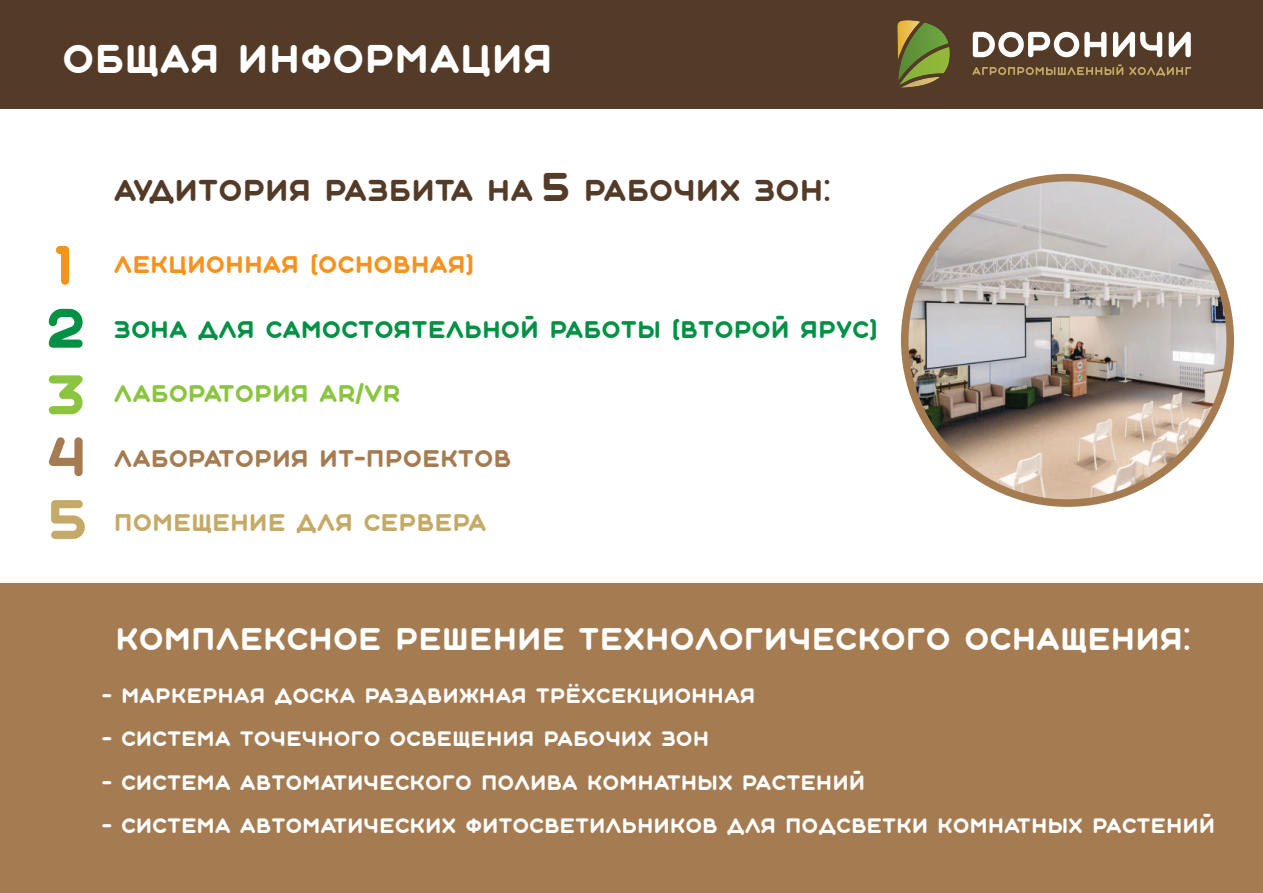
<style>
.page{position:relative;width:1263px;height:893px;background:#fff}
.page>*{position:absolute;margin:0;border:0;box-sizing:border-box;transform-origin:0 0}
.t1{font:51.9px "Aqum";color:#f6921e}
.t2{font:51.9px "Aqum";color:#009145}
.t3{font:51.9px "Aqum";color:#8bc53f}
.t4{font:51.9px "Aqum";color:#a57c52}
.t5{font:51.9px "Aqum";color:#c5aa67}
.t6{font:37.5px "Aqum";letter-spacing:.03em;color:#fff}
.t7{font:29.25px "Aqum";letter-spacing:.03em;color:#fff}
.t8{font:28.2px "Aqum";letter-spacing:.03em;color:#543b28}
.t9{font:22.5px "Aqum";letter-spacing:.03em;color:#009145}
.t10{font:22.5px "Aqum";letter-spacing:.03em;color:#a57c52}
.t11{font:22.5px "Aqum";letter-spacing:.03em;color:#f6921e}
.t12{font:22.5px "Aqum";letter-spacing:.03em;color:#c5aa67}
.t13{font:22.5px "Aqum";letter-spacing:.03em;color:#8bc53f}
.t14{font:19.5px "Aqum";letter-spacing:.03em;color:#fff}
.s1{font-size:37.5px}
</style>
<div class="page">
<div style="left:0;top:584px;width:1263px;height:309px;background:#a57c52"></div>
<div style="left:0;top:0;width:1263px;height:108px;background:#543b28"></div>
<svg style="left:897px;top:20px;width:53px;height:68px"></svg>
<svg style="left:973px;top:32px;width:218px;height:25px"></svg>
<svg style="left:972px;top:64px;width:219px;height:12px"></svg>
<svg style="left:901px;top:174px;width:333px;height:333px"></svg>
<img style="left:908px;top:181px;width:318px;height:318px;border-radius:159px">
<h2 class="t6" style="left:63px;top:36px;width:491px">общая информация</h2>
<h1 class="t1" style="left:55px;top:237px;width:20px">1</h1>
<h1 class="t2" style="left:47px;top:299px;width:39px">2</h1>
<h1 class="t3" style="left:47px;top:363px;width:39px">3</h1>
<h1 class="t4" style="left:47px;top:428px;width:41px">4</h1>
<h1 class="t5" style="left:49px;top:491px;width:39px">5</h1>
<h3 class="t8" style="left:114px;top:173px;width:717px">Аудитория разбита на <span class="s1">5</span> рабочих зон:</h3>
<p class="t11" style="left:114px;top:251px;width:361px">лекционная (основная)</p>
<p class="t9" style="left:114px;top:316px;width:765px">зона для самостоятельной работы (второй ярус)</p>
<p class="t13" style="left:114px;top:380px;width:287px">лаборатория AR/VR</p>
<p class="t10" style="left:114px;top:445px;width:398px">лаборатория ИТ-проектов</p>
<p class="t12" style="left:114px;top:509px;width:373px">помещение для сервера</p>
<h3 class="t7" style="left:116px;top:621px;width:1076px">Комплексное решение технологического оснащения:</h3>
<p class="t14" style="left:102px;top:683px;width:655px">- Маркерная доска раздвижная трёхсекционная</p>
<p class="t14" style="left:102px;top:727px;width:608px">- Система точечного освещения рабочих зон</p>
<p class="t14" style="left:102px;top:770px;width:764px">- Система автоматического полива комнатных растений</p>
<p class="t14" style="left:102px;top:814px;width:1114px">- Система автоматических фитосветильников для подсветки комнатных растений</p>
</div>
